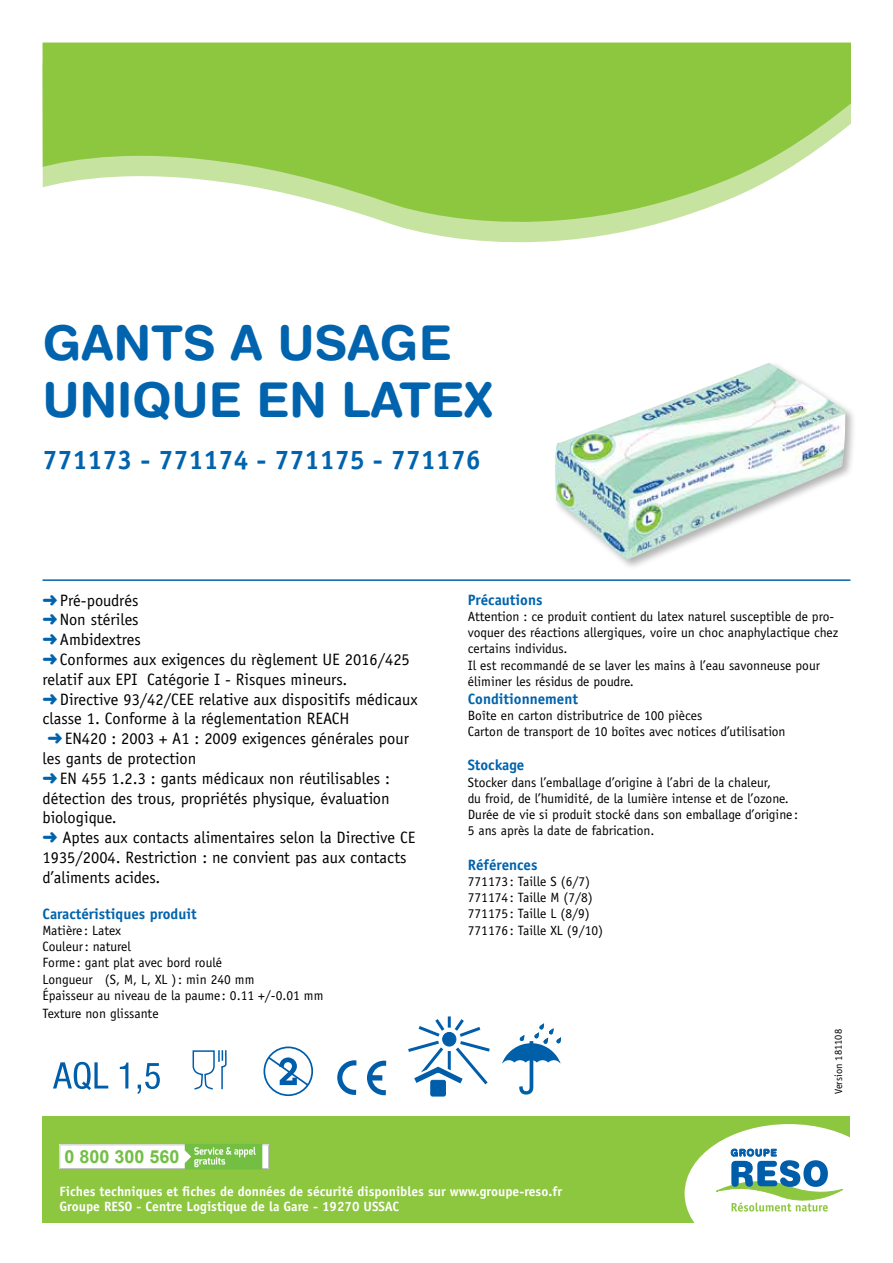
<style>
.page{position:relative;width:893px;height:1263px;background:#fff}
.page>*{position:absolute;margin:0;border:0;box-sizing:border-box;transform-origin:0 0}
.t1{font:700 48px/57.6px "Helvetica Rounded";color:#0063ad}
.t2{font:700 27px "Officina Sans";color:#0063ad}
.t3{font:700 18px "Arial";color:#72bf44}
.t4{font:16.5px/19.8px "Officina Sans";color:#000}
.t5{font:700 15px "Officina Sans";color:#0063ad}
.t6{font:13.5px/16.2px "Officina Sans";color:#000}
.t7{font:700 13.5px/15px "Officina Sans";color:#fff}
.t8{font:10.5px "Officina Sans";color:#000}
.s1{color:#0063ad}
</style>
<div class="page">
<div style="left:43px;top:1116px;width:807px;height:106px;background:#8dc63f"></div>
<div style="left:685px;top:1124px;width:208px;height:139px;background:#fff;border-radius:50%"></div>
<svg style="left:716px;top:1149px;width:127px;height:62px"></svg>
<svg style="left:43px;top:43px;width:807px;height:197px;fill:#8dc63f"></svg>
<div style="left:552px;top:361px;width:304px;height:209px;background:#000;opacity:.3"></div>
<img style="left:555px;top:363px;width:290px;height:197px">
<hr style="left:43px;top:579px;width:807px;height:2px;background:#0063ad">
<svg style="left:263px;top:1046px;width:51px;height:51px"></svg>
<svg style="left:53px;top:1062px;width:107px;height:32px"></svg>
<svg style="left:192px;top:1050px;width:35px;height:40px"></svg>
<svg style="left:502px;top:1023px;width:59px;height:71px"></svg>
<div style="left:431px;top:1080px;width:14px;height:16px;background:#005daa;border-radius:2px"></div>
<div style="left:430px;top:1080px;width:16px;height:16px;border:1px solid #005daa;border-radius:2px"></div>
<svg style="left:408px;top:1016px;width:82px;height:72px"></svg>
<svg style="left:337px;top:1060px;width:19px;height:35px"></svg>
<svg style="left:367px;top:1060px;width:19px;height:35px"></svg>
<svg style="left:59px;top:1144px;width:210px;height:26px;background:#cde6bd"></svg>
<h1 class="t1" style="left:43px;top:313px;width:451px">GANTS A USAGE<br>UNIQUE EN LATEX</h1>
<h2 class="t2" style="left:43px;top:443px;width:440px">771173 - 771174 - 771175 - 771176</h2>
<p class="t4" style="left:43px;top:590px;width:377px"><span class="s1">➜</span>Pré-poudrés<br><span class="s1">➜</span>Non stériles<br><span class="s1">➜</span>Ambidextres<br><span class="s1">➜</span>Conformes aux exigences du règlement UE 2016/425 relatif aux EPI Catégorie I - Risques mineurs. <span class="s1">➜</span>Directive 93/42/CEE relative aux dispositifs médicaux classe 1. Conforme à la réglementation REACH<br><span class="s1">➜</span>EN420 : 2003 + A1 : 2009 exigences générales pour les gants de protection<br><span class="s1">➜</span>EN 455 1.2.3 : gants médicaux non réutilisables : détection des trous, propriétés physique, évaluation biologique.<br><span class="s1">➜</span> Aptes aux contacts alimentaires selon la Directive CE 1935/2004. Restriction : ne convient pas aux contacts d’aliments acides.</p>
<p class="t5" style="left:43px;top:904px;width:156px">Caractéristiques produit</p>
<p class="t6" style="left:43px;top:922px;width:282px">Matière : Latex<br>Couleur: naturel<br>Forme : gant plat avec bord roulé<br>Longueur (S, M, L, XL ): min 240 mm<br>Épaisseur au niveau de la paume : 0.11 +/-0.01 mm</p>
<p class="t6" style="left:43px;top:1005px;width:118px">Texture non glissante</p>
<h3 class="t3" style="left:64px;top:1145px;width:117px">0 800 300 560</h3>
<p class="t5" style="left:468px;top:590px;width:76px">Précautions</p>
<p class="t6" style="left:468px;top:608px;width:372px">Attention : ce produit contient du latex naturel susceptible de pro&shy;voquer des réactions allergiques, voire un choc anaphylactique chez certains individus.<br>Il est recommandé de se laver les mains à l’eau savonneuse pour éliminer les résidus de poudre.</p>
<p class="t5" style="left:468px;top:689px;width:112px">Conditionnement</p>
<p class="t6" style="left:468px;top:707px;width:319px">Boîte en carton distributrice de 100 pièces<br>Carton de transport de 10 boîtes avec notices d’utilisation</p>
<p class="t5" style="left:468px;top:756px;width:58px">Stockage</p>
<p class="t6" style="left:468px;top:774px;width:332px">Stocker dans l’emballage d’origine à l’abri de la chaleur,<br>du froid, de l’humidité, de la lumière intense et de l’ozone.<br>Durée de vie si produit stocké dans son emballage d’origine :<br>5 ans après la date de fabrication.</p>
<p class="t5" style="left:468px;top:855px;width:71px">Références</p>
<p class="t6" style="left:468px;top:873px;width:137px">771173: Taille S (6/7)<br>771174: Taille M (7/8)<br>771175: Taille L (8/9)<br>771176: Taille XL (9/10)</p>
<p class="t8" style="left:833px;top:1094px;width:67px;rotate:-91deg">Version 181108</p>
<p class="t7" style="left:60px;top:1184px;width:504px">Fiches techniques et fiches de données de sécurité disponibles sur www.groupe-reso.fr<br>Groupe RESO - Centre Logistique de la Gare - 19270 USSAC</p>
</div>
